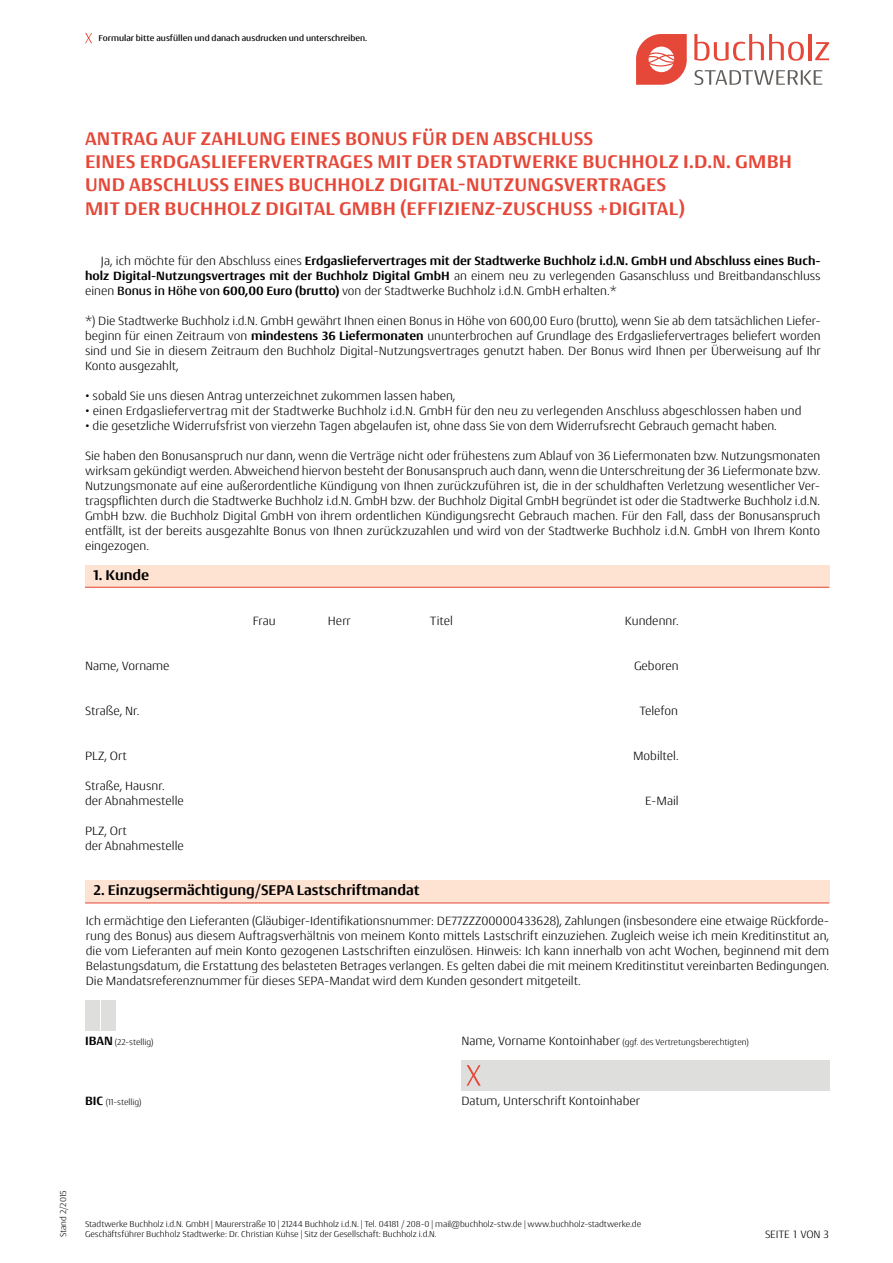
<style>
.page{position:relative;width:893px;height:1263px;background:#fff}
.page>*{position:absolute;margin:0;border:0;box-sizing:border-box;transform-origin:0 0}
.t1{font:700 19.5px/23.4px "Conto";letter-spacing:.015em;color:#e54738}
.t2{font:700 15px "Conto";color:#000}
.t3{font:300 12.75px/15px "Conto";color:#000;text-align:justify}
.t4{font:700 12.75px/15px "Conto";color:#000;text-align:justify}
.t5{font:300 11.25px "Conto";letter-spacing:-.01em;color:#000}
.t6{font:300 9px "Conto";color:#000}
.t7{font:500 9px "Conto";color:#000}
.s1{font-weight:300}
.s2{font-weight:500}
.s3{font-weight:700}
.s4{font-weight:700;font-size:12.75px}
.s5{font-size:12.75px}
</style>
<div class="page">
<svg style="left:636px;top:34px;width:51px;height:51px"></svg>
<svg style="left:694px;top:70px;width:128px;height:15px"></svg>
<hr style="left:808px;top:34px;width:3px;height:26px;background:#e54738">
<svg style="left:815px;top:42px;width:14px;height:18px"></svg>
<svg style="left:694px;top:34px;width:110px;height:27px"></svg>
<div style="left:85px;top:565px;width:744px;height:23px;background:#fee2d2"></div>
<div style="left:461px;top:1060px;width:26px;height:30px;background:#dededd"></div>
<div style="left:486px;top:1060px;width:343px;height:30px;background:#dededd"></div>
<div style="left:85px;top:880px;width:744px;height:23px;background:#fee2d2"></div>
<hr style="left:85px;top:902px;width:744px;height:1px;background:#e54738">
<svg style="left:466px;top:1065px;width:15px;height:21px"></svg>
<div style="left:85px;top:1000px;width:15px;height:30px;background:#dededd"></div>
<div style="left:101px;top:1000px;width:15px;height:30px;background:#dededd"></div>
<hr style="left:85px;top:587px;width:744px;height:1px;background:#e54738">
<svg style="left:85px;top:33px;width:7px;height:10px"></svg>
<p class="t7" style="left:99px;top:32px;width:270px">Formular bitte ausfüllen und danach ausdrucken und unterschreiben.</p>
<p class="t1" style="left:85px;top:126px;width:708px">ANTRAG AUF ZAHLUNG EINES BONUS FÜR DEN ABSCHLUSS<br>EINES ERDGASLIEFERVERTRAGES MIT DER STADTWERKE BUCHHOLZ I.D.N. GMBH UND ABSCHLUSS EINES BUCHHOLZ DIGITAL-NUTZUNGSVERTRAGES<br>MIT DER BUCHHOLZ DIGITAL GMBH (EFFIZIENZ-ZUSCHUSS +DIGITAL)</p>
<p class="t4" style="left:85px;top:253px;width:737px;text-indent:16px"><span class="s1">Ja, ich möchte für den Abschluss eines</span> Erdgasliefervertrages mit der Stadtwerke Buchholz i.d.N. GmbH und Abschluss eines Buch&shy;holz Digital-Nutzungsvertrages mit der Buchholz Digital GmbH <span class="s1">an einem neu zu verlegenden Gasanschluss und Breitbandanschluss einen</span> <span class="s2">Bonus in Höhe von</span> 600,00 Euro (brutto) <span class="s1">von der Stadtwerke Buchholz i.d.N. GmbH erhalten.*</span></p>
<p class="t3" style="left:85px;top:313px;width:737px">*) Die Stadtwerke Buchholz i.d.N. GmbH gewährt Ihnen einen Bonus in Höhe von 600,00 Euro (brutto), wenn Sie ab dem tatsächlichen Liefer&shy;beginn für einen Zeitraum von <span class="s3">mindestens 36 Liefermonaten</span> ununterbrochen auf Grundlage des Erdgasliefervertrages beliefert worden sind und Sie in diesem Zeitraum den Buchholz Digital-Nutzungsvertrages genutzt haben. Der Bonus wird Ihnen per Überweisung auf Ihr Konto ausgezahlt,</p>
<p class="t3" style="left:85px;top:388px;width:372px">• sobald Sie uns diesen Antrag unterzeichnet zukommen lassen haben,</p>
<p class="t3" style="left:85px;top:403px;width:718px">• einen Erdgasliefervertrag mit der Stadtwerke Buchholz i.d.N. GmbH für den neu zu verlegenden Anschluss abgeschlossen haben und</p>
<p class="t3" style="left:85px;top:418px;width:693px">• die gesetzliche Widerrufsfrist von vierzehn Tagen abgelaufen ist, ohne dass Sie von dem Widerrufsrecht Gebrauch gemacht haben.</p>
<p class="t3" style="left:85px;top:448px;width:737px">Sie haben den Bonusanspruch nur dann, wenn die Verträge nicht oder frühestens zum Ablauf von 36 Liefermonaten bzw. Nutzungsmonaten wirksam gekündigt werden. Abweichend hiervon besteht der Bonusanspruch auch dann, wenn die Unterschreitung der 36 Liefermonate bzw.<br>Nutzungsmonate auf eine außerordentliche Kündigung von Ihnen zurückzuführen ist, die in der schuldhaften Verletzung wesentlicher Ver&shy;tragspflichten durch die Stadtwerke Buchholz i.d.N. GmbH bzw. der Buchholz Digital GmbH begründet ist oder die Stadtwerke Buchholz i.d.N.<br>GmbH bzw. die Buchholz Digital GmbH von ihrem ordentlichen Kündigungsrecht Gebrauch machen. Für den Fall, dass der Bonusanspruch entfällt, ist der bereits ausgezahlte Bonus von Ihnen zurückzuzahlen und wird von der Stadtwerke Buchholz i.d.N. GmbH von Ihrem Konto eingezogen.</p>
<p class="t2" style="left:94px;top:565px;width:57px">1. Kunde</p>
<p class="t3" style="left:85px;top:658px;width:86px">Name, Vorname</p>
<p class="t3" style="left:85px;top:703px;width:56px">Straße, Nr.</p>
<p class="t3" style="left:85px;top:748px;width:43px">PLZ, Ort</p>
<p class="t3" style="left:85px;top:778px;width:100px">Straße, Hausnr. der Abnahmestelle</p>
<p class="t3" style="left:85px;top:823px;width:100px">PLZ, Ort<br>der Abnahmestelle</p>
<p class="t3" style="left:253px;top:613px;width:25px">Frau</p>
<p class="t3" style="left:328px;top:613px;width:25px">Herr</p>
<p class="t3" style="left:430px;top:613px;width:24px">Titel</p>
<p class="t3" style="left:625px;top:613px;width:55px">Kundennr.</p>
<p class="t3" style="left:634px;top:658px;width:46px">Geboren</p>
<p class="t3" style="left:639px;top:703px;width:40px">Telefon</p>
<p class="t3" style="left:633px;top:748px;width:47px">Mobiltel.</p>
<p class="t3" style="left:645px;top:793px;width:35px">E-Mail</p>
<p class="t2" style="left:94px;top:880px;width:327px">2. Einzugsermächtigung/SEPA Lastschriftmandat</p>
<p class="t3" style="left:86px;top:913px;width:745px">Ich ermächtige den Lieferanten (Gläubiger-Identifikationsnummer: DE77ZZZ00000433628), Zahlungen (insbesondere eine etwaige Rückforde&shy;rung des Bonus) aus diesem Auftragsverhältnis von meinem Konto mittels Lastschrift einzuziehen. Zugleich weise ich mein Kreditinstitut an, die vom Lieferanten auf mein Konto gezogenen Lastschriften einzulösen. Hinweis: Ich kann innerhalb von acht Wochen, beginnend mit dem Belastungsdatum, die Erstattung des belasteten Betrages verlangen. Es gelten dabei die mit meinem Kreditinstitut vereinbarten Bedingungen.<br>Die Mandatsreferenznummer für dieses SEPA-Mandat wird dem Kunden gesondert mitgeteilt.</p>
<p class="t6" style="left:85px;top:1036px;width:70px"><span class="s4">IBAN</span> (22-stellig)</p>
<p class="t6" style="left:85px;top:1096px;width:58px"><span class="s4">BIC</span> (11-stellig)</p>
<p class="t6" style="left:461px;top:1036px;width:289px"><span class="s5">Name, Vorname Kontoinhaber</span> (ggf. des Vertretungsberechtigten)</p>
<p class="t3" style="left:461px;top:1093px;width:180px">Datum, Unterschrift Kontoinhaber</p>
<p class="t6" style="left:58px;top:1237px;width:49px;rotate:-90deg">Stand 2/2015</p>
<p class="t6" style="left:85px;top:1218px;width:558px">Stadtwerke Buchholz i.d.N. GmbH | Maurerstraße 10 | 21244 Buchholz i.d.N. | Tel. 04181 / 208-0 | mail@buchholz-stw.de | www.buchholz-stadtwerke.de</p>
<p class="t6" style="left:85px;top:1229px;width:353px">Geschäftsführer Buchholz Stadtwerke: Dr. Christian Kuhse | Sitz der Gesellschaft: Buchholz i.d.N.</p>
<p class="t5" style="left:765px;top:1227px;width:66px">SEITE 1 VON 3</p>
</div>
